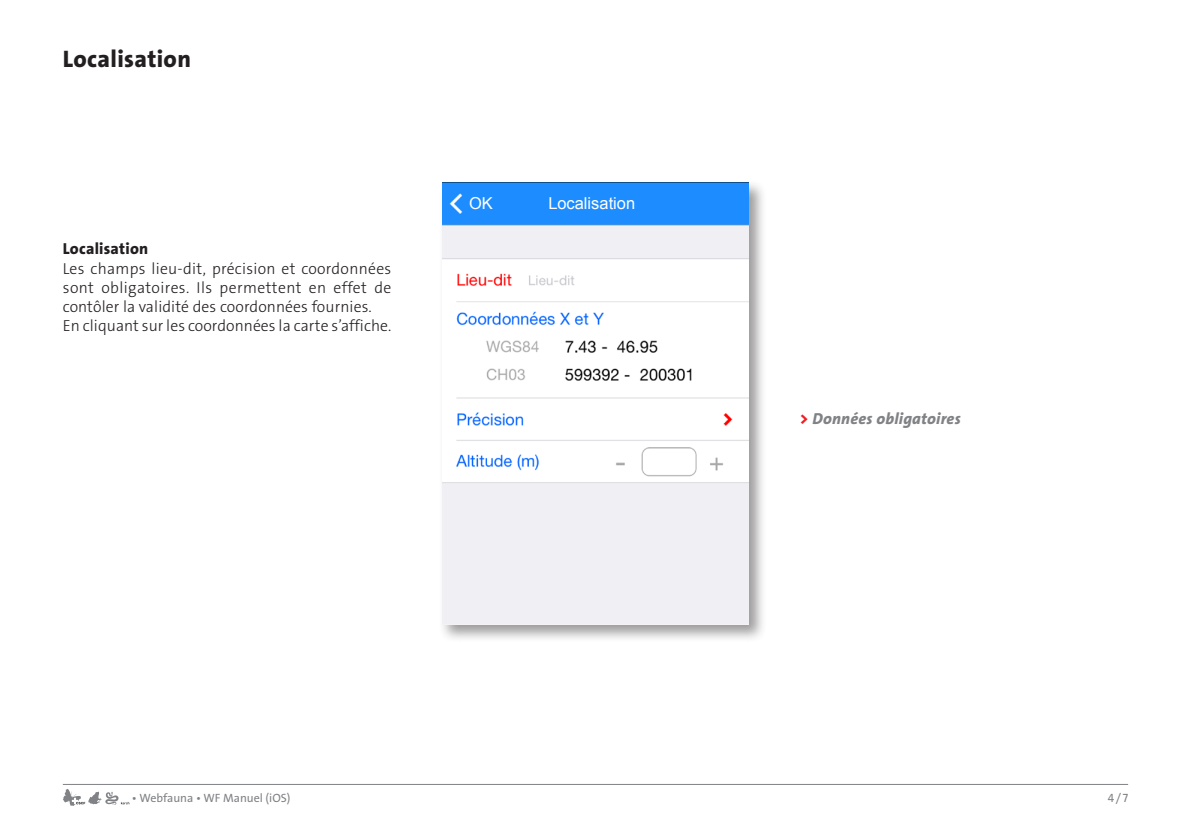
<style>
.page{position:relative;width:1191px;height:840px;background:#fff}
.page>*{position:absolute;margin:0;border:0;box-sizing:border-box;transform-origin:0 0}
.t1{font:800 24px "The Sans Os F";letter-spacing:.015em;color:#231f20}
.t2{font:16.4px "Arial";color:#fff}
.t3{font:300 16px/19.2px "The Sans Os F";letter-spacing:.005em;color:#231f20}
.t4{font:italic 800 16px "The Sans Os F";letter-spacing:.015em;color:#808285}
.t5{font:800 16px "The Sans Os F";letter-spacing:.015em;color:#231f20}
.t6{font:12px "The Sans Os F";color:#808285}
.s1{font-style:normal;color:#ee1d23}
</style>
<div class="page">
<svg style="left:63px;top:789px;width:66px;height:16px"></svg>
<hr style="left:63px;top:783px;width:1065px;height:1px;background:#808285">
<div style="left:439px;top:179px;width:328px;height:463px;background:#231f20;opacity:.45"></div>
<img style="left:442px;top:182px;width:307px;height:442px">
<h1 class="t1" style="left:63px;top:44px;width:130px">Localisation</h1>
<p class="t5" style="left:63px;top:239px;width:87px">Localisation</p>
<p class="t3" style="left:63px;top:259px;width:330px">Les champs lieu-dit, précision et coordonnées sont obligatoires. Ils permettent en effet de contôler la validité des coordonnées fournies.<br>En cliquant sur les coordonnées la carte s’affiche.</p>
<p class="t2" style="left:469px;top:192px;width:25px">OK</p>
<p class="t2" style="left:548px;top:192px;width:88px">Localisation</p>
<p class="t4" style="left:799px;top:408px;width:162px"><span class="s1">&gt;</span> Données obligatoires</p>
<p class="t6" style="left:132px;top:789px;width:160px">• Webfauna • WF Manuel (iOS)</p>
<p class="t6" style="left:1107px;top:789px;width:22px">4/7</p>
</div>
